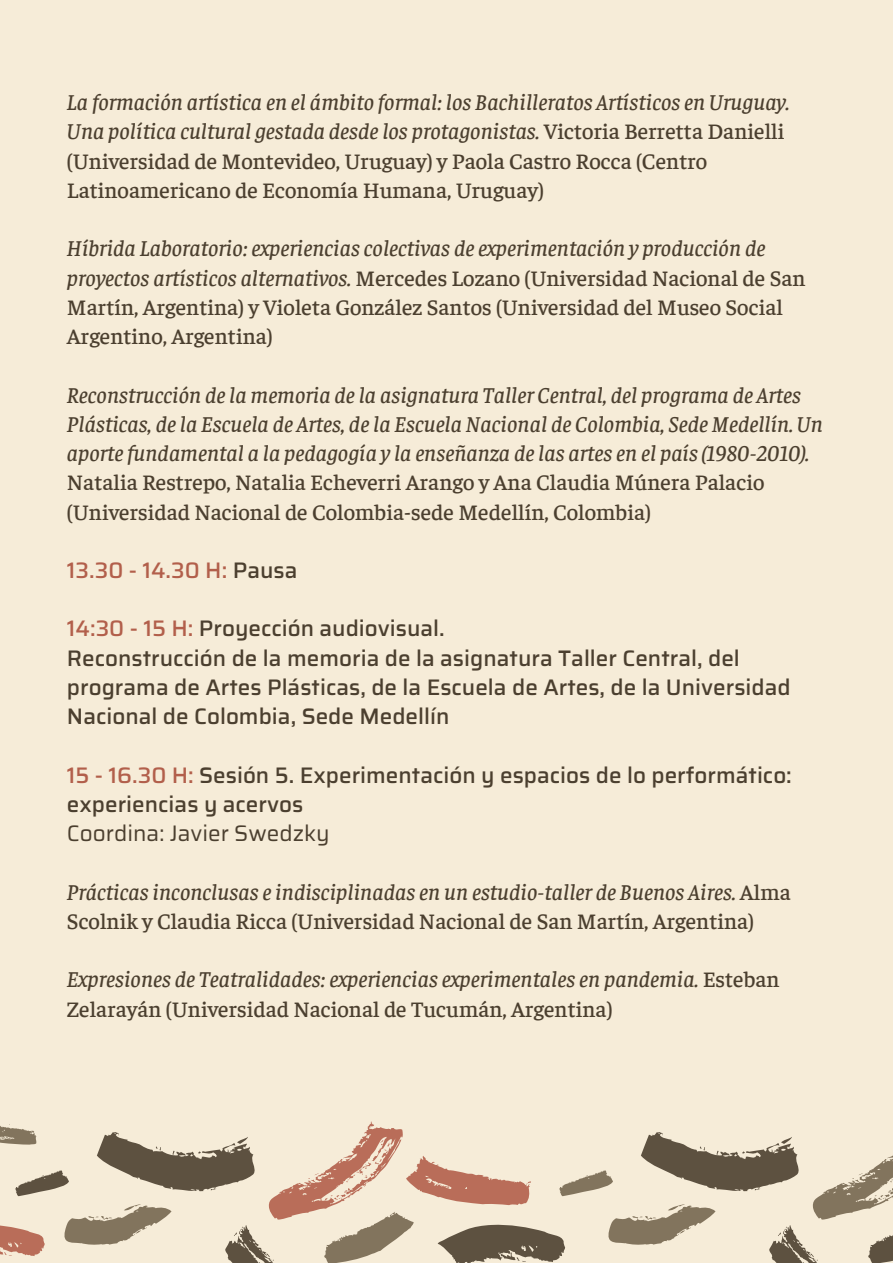
<style>
.page{position:relative;width:893px;height:1264px;background:#fff}
.page>*{position:absolute;margin:0;border:0;box-sizing:border-box;transform-origin:0 0}
.t1{font:italic 500 22.5px/29.2px "Faustina";color:#4b3f2f}
.t2{font:500 22.5px/29.2px "Saira";color:#4b3f2f}
.t3{font:500 22.5px/29.2px "Faustina";color:#4b3f2f}
.t4{font:22.5px "Saira";color:#4b3f2f}
.t5{font:500 22.5px "Saira";color:#b25f4b}
.s1{font-style:normal}
.s2{font-style:italic}
.s3{color:#4b3f2f}
.s4{color:#b25f4b}
</style>
<div class="page">
<div style="left:0;top:0;width:892px;height:1262px;background:#f6ecd8"></div>
<svg style="left:0;top:1121px;width:892px;height:141px"></svg>
<p class="t1" style="left:67px;top:86px;width:724px">La formación artística en el ámbito formal: los Bachilleratos Artísticos en Uruguay.<br>Una política cultural gestada desde los protagonistas. <span class="s1">Victoria Berretta Danielli (Universidad de Montevideo, Uruguay) y Paola Castro Rocca (Centro Latinoamericano de Economía Humana, Uruguay)</span></p>
<p class="t3" style="left:67px;top:232px;width:740px"><span class="s2">Híbrida Laboratorio: experiencias colectivas de experimentación y producción de proyectos artísticos alternativos.</span> Mercedes Lozano (Universidad Nacional de San Martín, Argentina) y Violeta González Santos (Universidad del Museo Social Argentino, Argentina)</p>
<p class="t1" style="left:67px;top:378px;width:757px">Reconstrucción de la memoria de la asignatura Taller Central, del programa de Artes Plásticas, de la Escuela de Artes, de la Escuela Nacional de Colombia, Sede Medellín. Un aporte fundamental a la pedagogía y la enseñanza de las artes en el país (1980-2010).<br><span class="s1">Natalia Restrepo, Natalia Echeverri Arango y Ana Claudia Múnera Palacio (Universidad Nacional de Colombia-sede Medellín, Colombia)</span></p>
<p class="t5" style="left:67px;top:552px;width:232px">13.30 - 14.30 H: <span class="s3">Pausa</span></p>
<p class="t2" style="left:67px;top:614px;width:379px"><span class="s4">14:30 - 15 H:</span> Proyección audiovisual.</p>
<p class="t2" style="left:67px;top:643px;width:725px">Reconstrucción de la memoria de la asignatura Taller Central, del programa de Artes Plásticas, de la Escuela de Artes, de la Universidad<br>Nacional de Colombia, Sede Medellín</p>
<p class="t2" style="left:67px;top:760px;width:726px"><span class="s4">15 - 16.30 H:</span> Sesión 5. Experimentación y espacios de lo performático: experiencias y acervos</p>
<p class="t4" style="left:67px;top:815px;width:264px">Coordina: Javier Swedzky</p>
<p class="t1" style="left:67px;top:875px;width:725px">Prácticas inconclusas e indisciplinadas en un estudio-taller de Buenos Aires. <span class="s1">Alma<br>Scolnik y Claudia Ricca (Universidad Nacional de San Martín, Argentina)</span></p>
<p class="t1" style="left:67px;top:963px;width:714px">Expresiones de Teatralidades: experiencias experimentales en pandemia. <span class="s1">Esteban<br>Zelarayán (Universidad Nacional de Tucumán, Argentina)</span></p>
</div>
